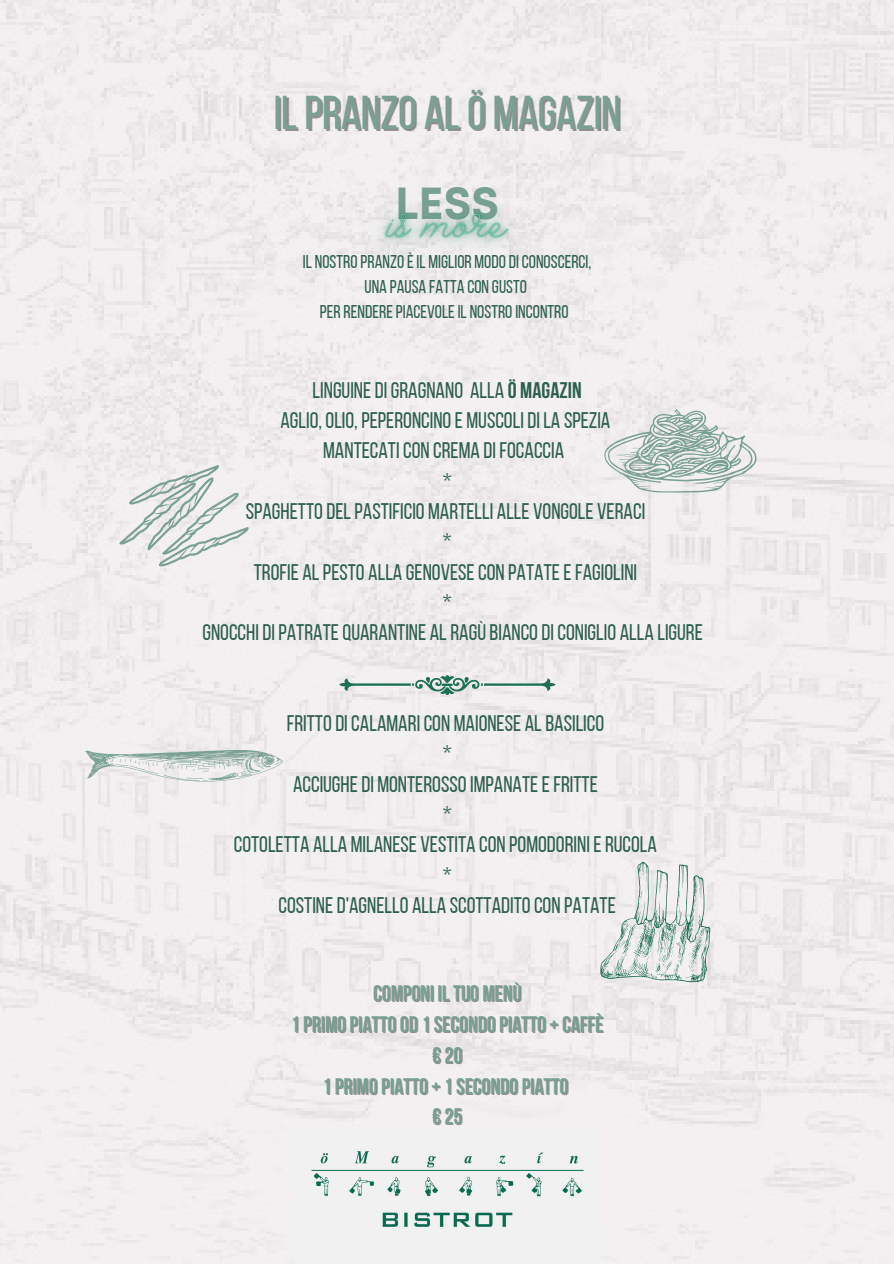
<style>
.page{position:relative;width:894px;height:1264px;background:#fff}
.page>*{position:absolute;margin:0;border:0;box-sizing:border-box;transform-origin:0 0}
.t1{font:47.25px "Bebas Neue";color:#79a094}
.t2{font:700 44.85px "Mont";color:#79a094}
.t3{font:22.5px "Bebas Neue";color:#2d5f4f}
.t4{font:700 22.5px "Bebas Neue";color:#79a094}
.t5{font:700 22.5px "Bebas Neue";color:rgb(0 0 0/.4)}
.t6{font:18.45px "Bebas Neue";color:#2d5f4f}
.s1{font-weight:700}
</style>
<div class="page">
<img style="left:0;top:0;width:893px;height:1263px">
<img style="left:294px;top:1126px;width:306px;height:137px">
<svg style="left:339px;top:675px;width:216px;height:20px"></svg>
<svg style="left:603px;top:409px;width:153px;height:83px"></svg>
<svg style="left:85px;top:749px;width:198px;height:34px"></svg>
<svg style="left:600px;top:861px;width:110px;height:121px"></svg>
<svg style="left:119px;top:465px;width:130px;height:101px"></svg>
<img style="left:338px;top:156px;width:217px;height:140px">
<p class="t1" style="left:274px;top:93px;width:348px">ILPRANZO ALÖ MAGAZIN</p>
<p class="t2" style="left:395px;top:186px;width:105px">LESS</p>
<p class="t6" style="left:303px;top:254px;width:290px">IL NOSTROPRANZOÈIL MIGLIOR MODODI CONOSCERCI,</p>
<p class="t6" style="left:364px;top:279px;width:164px">UNA PAUSA FATTA CON GUSTO</p>
<p class="t6" style="left:320px;top:304px;width:250px">PERRENDEREPIACEVOLEIL NOSTROINCONTRO</p>
<p class="t3" style="left:312px;top:381px;width:270px">LINGUINEDI GRAGNANO ALLA <span class="s1">Ö MAGAZIN</span></p>
<p class="t3" style="left:280px;top:411px;width:331px">AGLIO, OLIO, PEPERONCINOE MUSCOLI DI LA SPEZIA</p>
<p class="t3" style="left:323px;top:441px;width:242px">MANTECATI CON CREMA DI FOCACCIA</p>
<p class="t3" style="left:442px;top:472px;width:10px">*</p>
<p class="t3" style="left:246px;top:502px;width:401px">SPAGHETTODELPASTIFICIO MARTELLI ALLE VONGOLE VERACI</p>
<p class="t3" style="left:442px;top:532px;width:10px">*</p>
<p class="t3" style="left:254px;top:562px;width:385px">TROFIE ALPESTO ALLA GENOVESECON PATATEEFAGIOLINI</p>
<p class="t3" style="left:442px;top:593px;width:10px">*</p>
<p class="t3" style="left:202px;top:623px;width:502px">GNOCCHI DI PATRATEQUARANTINE ALRAGÙBIANCODI CONIGLIO ALLA LIGURE</p>
<p class="t3" style="left:287px;top:714px;width:319px">FRITTODI CALAMARI CON MAIONESE ALBASILICO</p>
<p class="t3" style="left:442px;top:744px;width:10px">*</p>
<p class="t3" style="left:293px;top:774px;width:306px">ACCIUGHEDI MONTEROSSOIMPANATEEFRITTE</p>
<p class="t3" style="left:442px;top:805px;width:10px">*</p>
<p class="t3" style="left:234px;top:835px;width:424px">COTOLETTA ALLA MILANESE VESTITA CON POMODORINI ERUCOLA</p>
<p class="t3" style="left:442px;top:865px;width:10px">*</p>
<p class="t3" style="left:278px;top:896px;width:339px">COSTINED'AGNELLO ALLA SCOTTADITOCON PATATE</p>
<p class="t4" style="left:373px;top:984px;width:150px">COMPONI ILTUO MENÙ</p>
<p class="t4" style="left:291px;top:1014px;width:314px">1PRIMOPIATTOOD 1SECONDOPIATTO+CAFFÈ</p>
<p class="t5" style="left:433px;top:1046px;width:32px">€20</p>
<p class="t4" style="left:322px;top:1076px;width:247px">1PRIMOPIATTO +1SECONDOPIATTO</p>
<p class="t5" style="left:433px;top:1108px;width:32px">€25</p>
</div>
